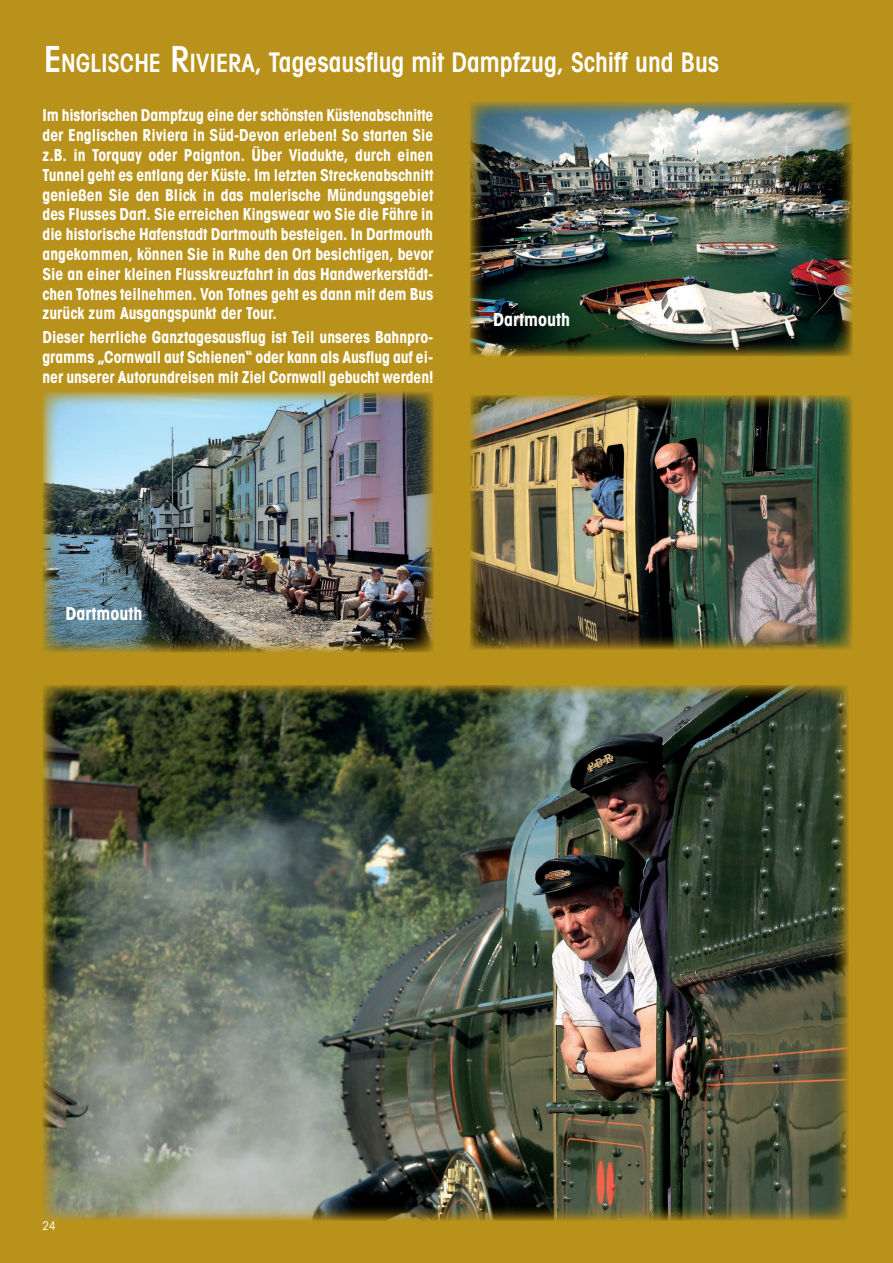
<style>
.page{position:relative;width:893px;height:1263px;background:#b9921b}
.page>*{position:absolute;margin:0;border:0;box-sizing:border-box;transform-origin:0 0}
.t1{font:600 condensed 27px "Avant Garde";color:#fff;scale:.95 1}
.t2{font:700 condensed 18px "Avant Garde";color:#fff}
.t3{font:700 condensed 16.5px/19.8px "Avant Garde";letter-spacing:-.005em;color:#fff;text-align:justify;scale:.95 1}
.t4{font:condensed 12px "Avant Garde";color:#fff}
.s1{font-size:36px}
.s2{font-size:25.2px}
</style>
<div class="page">
<img style="left:43px;top:685px;width:805px;height:535px">
<img style="left:43px;top:392px;width:390px;height:260px">
<img style="left:470px;top:395px;width:382px;height:254px">
<img style="left:470px;top:102px;width:382px;height:255px">
<p class="t1" style="left:44px;top:46px;width:712px"><span class="s1">E</span><span class="s2">NGLISCHE</span> <span class="s1">R</span><span class="s2">IVIERA</span>, Tagesausflug mit Dampfzug, Schiff und Bus</p>
<p class="t3" style="left:43px;top:105px;width:413px">Im historischen Dampfzug eine der schönsten Küstenabschnitte der Englischen Riviera in Süd-Devon erleben! So starten Sie z.B. in Torquay oder Paignton. Über Viadukte, durch einen Tunnel geht es entlang der Küste. Im letzten Streckenabschnitt genießen Sie den Blick in das malerische Mündungsgebiet des Flusses Dart. Sie erreichen Kingswear wo Sie die Fähre in die historische Hafenstadt Dartmouth besteigen. In Dartmouth angekommen, können Sie in Ruhe den Ort besichtigen, bevor Sie an einer kleinen Flusskreuzfahrt in das Handwerkerstädt&shy;chen Totnes teilnehmen. Von Totnes geht es dann mit dem Bus zurück zum Ausgangspunkt der Tour.</p>
<p class="t3" style="left:43px;top:327px;width:413px">Dieser herrliche Ganztagesausflug ist Teil unseres Bahnpro&shy;gramms „Cornwall auf Schienen“ oder kann als Ausflug auf ei&shy;ner unserer Autorundreisen mit Ziel Cornwall gebucht werden!</p>
<p class="t2" style="left:493px;top:308px;width:79px">Dartmouth</p>
<p class="t2" style="left:65px;top:602px;width:79px">Dartmouth</p>
<p class="t4" style="left:43px;top:1218px;width:15px">24</p>
</div>
